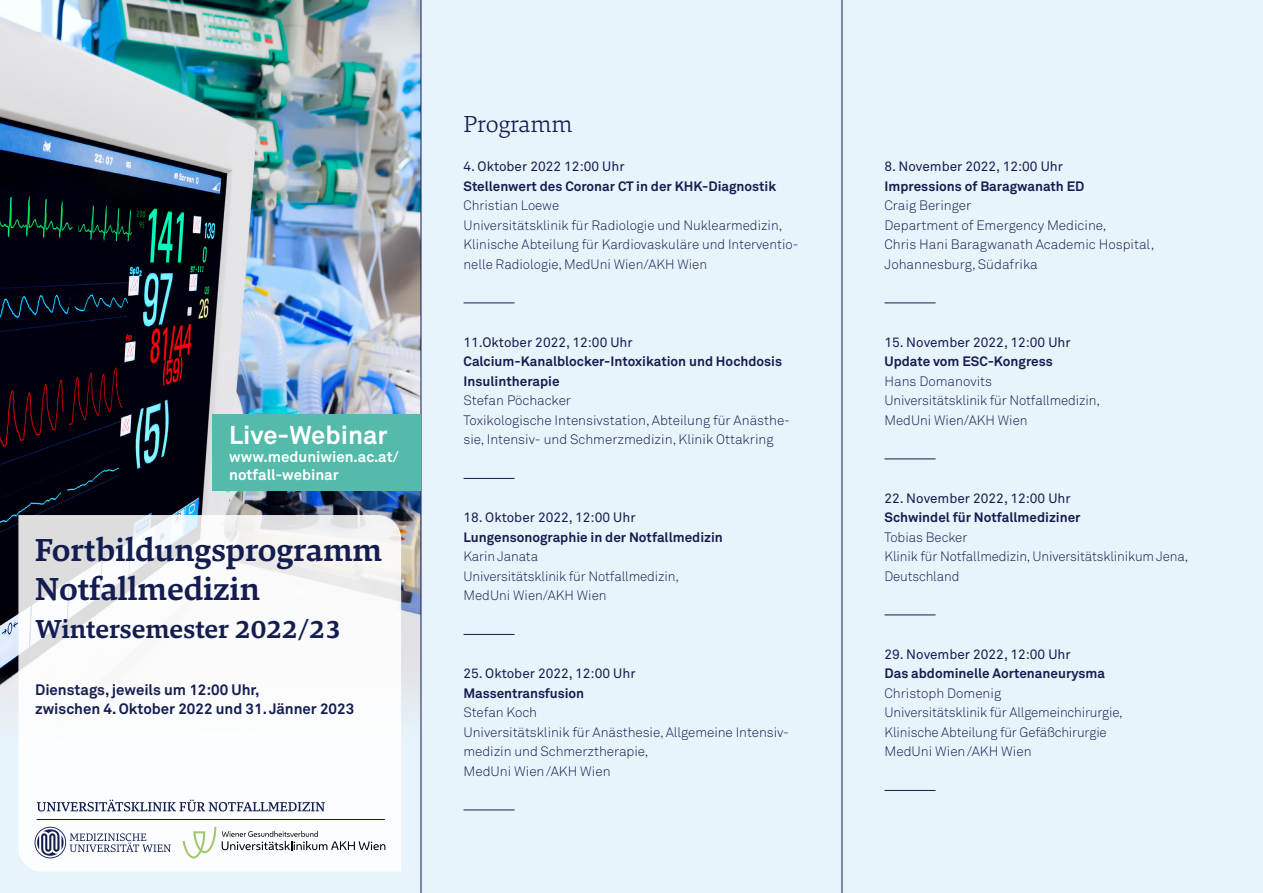
<style>
.page{position:relative;width:1263px;height:893px;background:#fff}
.page>*{position:absolute;margin:0;border:0;box-sizing:border-box;transform-origin:0 0}
.Cover_WeißF_Titel{font:700 33px "Danton";color:#141d50}
.Cover_WeißF_Titel-2{font:700 27px "Danton";color:#141d50}
.Fließtext{font:700 25.5px "Akkurat Pro";color:#fff}
.t1{font:300 24px "Danton";letter-spacing:-.005em;color:#141d50}
.Cover_weißF_Datum{font:700 15px "Akkurat Pro";color:#141d50}
.Fließtext-2{font:700 15px/18px "Akkurat Pro";color:#fff}
.Vortragende_Name{font:300 13.5px/19.5px "Akkurat Pro";letter-spacing:-.01em;color:#141d50}
.Fließtext-3{font:300 13.5px/19.5px "Akkurat Pro";color:#141d50}
.Fließtext-4{font:700 13.5px/19.5px "Akkurat Pro";color:#141d50}
.Uhrzeit{font:13.5px "Akkurat Pro";color:#141d50}
</style>
<div class="page">
<div style="left:421px;top:0;width:842px;height:893px;background:#e8f4fb"></div>
<hr style="left:463px;top:302px;width:51px;height:1px;background:#141d50">
<hr style="left:463px;top:478px;width:51px;height:1px;background:#141d50">
<hr style="left:463px;top:634px;width:51px;height:1px;background:#141d50">
<hr style="left:463px;top:809px;width:51px;height:1px;background:#141d50">
<div style="left:0;top:0;width:421px;height:893px;background:#e8f4fb"></div>
<img style="left:0;top:0;width:421px;height:744px">
<svg style="left:18px;top:515px;width:383px;height:357px;background:#f6f7f8"></svg>
<hr style="left:884px;top:302px;width:51px;height:1px;background:#141d50">
<hr style="left:884px;top:458px;width:51px;height:1px;background:#141d50">
<hr style="left:884px;top:614px;width:51px;height:1px;background:#141d50">
<hr style="left:884px;top:790px;width:51px;height:1px;background:#141d50">
<hr style="left:421px;top:0;width:1px;height:893px;background:#141d50">
<hr style="left:842px;top:0;width:1px;height:893px;background:#141d50">
<div style="left:213px;top:415px;width:208px;height:76px;background:#54bbab"></div>
<svg style="left:37px;top:800px;width:288px;height:11px;background:#b6baca"></svg>
<hr style="left:37px;top:819px;width:348px;height:1px;background:#141d50">
<svg style="left:183px;top:827px;width:33px;height:31px"></svg>
<svg style="left:222px;top:831px;width:163px;height:19px;background:#cdcfcf"></svg>
<svg style="left:35px;top:827px;width:136px;height:31px;background:#cfd2dc"></svg>
<p class="Fließtext" style="left:229px;top:419px;width:160px">Live-Webinar</p>
<p class="Fließtext-2" style="left:229px;top:447px;width:171px">www.meduniwien.ac.at/ notfall-webinar</p>
<p class="Cover_WeißF_Titel" style="left:35px;top:528px;width:348px">Fortbildungsprogramm</p>
<p class="Cover_WeißF_Titel" style="left:35px;top:568px;width:226px">Notfallmedizin</p>
<p class="Cover_WeißF_Titel-2" style="left:35px;top:611px;width:307px">Wintersemester 2022/23</p>
<p class="Cover_weißF_Datum" style="left:35px;top:680px;width:226px">Dienstags, jeweils um 12:00 Uhr,</p>
<p class="Cover_weißF_Datum" style="left:35px;top:700px;width:321px">zwischen 4. Oktober 2022 und 31. Jänner 2023</p>
<p class="t1" style="left:463px;top:108px;width:110px">Programm</p>
<p class="Uhrzeit" style="left:463px;top:158px;width:162px">4. Oktober 2022 12:00 Uhr</p>
<p class="Fließtext-4" style="left:463px;top:176px;width:314px">Stellenwert des Coronar CT in der KHK-Diagnostik</p>
<p class="Vortragende_Name" style="left:463px;top:196px;width:97px">Christian Loewe</p>
<p class="Vortragende_Name" style="left:463px;top:215px;width:336px">Universitätsklinik für Radiologie und Nuklearmedizin,<br>Klinische Abteilung für Kardiovaskuläre und Interventio&shy;nelle Radiologie, MedUni Wien/AKH Wien</p>
<p class="Uhrzeit" style="left:463px;top:334px;width:171px">11.Oktober 2022, 12:00 Uhr</p>
<p class="Fließtext-4" style="left:463px;top:351px;width:320px">Calcium-Kanalblocker-Intoxikation und Hochdosis<br>Insulintherapie</p>
<p class="Fließtext-3" style="left:463px;top:391px;width:109px">Stefan Pöchacker</p>
<p class="Fließtext-3" style="left:463px;top:410px;width:328px">Toxikologische Intensivstation, Abteilung für Anästhe&shy;sie, Intensiv- und Schmerzmedizin, Klinik Ottakring</p>
<p class="Uhrzeit" style="left:463px;top:509px;width:173px">18. Oktober 2022, 12:00 Uhr</p>
<p class="Fließtext-4" style="left:463px;top:527px;width:261px">Lungensonographie in der Notfallmedizin</p>
<p class="Vortragende_Name" style="left:463px;top:547px;width:76px">Karin Janata</p>
<p class="Vortragende_Name" style="left:463px;top:566px;width:217px">Universitätsklinik für Notfallmedizin,<br>MedUni Wien/AKH Wien</p>
<p class="Uhrzeit" style="left:463px;top:665px;width:173px">25. Oktober 2022, 12:00 Uhr</p>
<p class="Fließtext-4" style="left:463px;top:683px;width:122px">Massentransfusion</p>
<p class="Fließtext-3" style="left:463px;top:703px;width:75px">Stefan Koch</p>
<p class="Fließtext-3" style="left:463px;top:722px;width:327px">Universitätsklinik für Anästhesie, Allgemeine Intensiv&shy;medizin und Schmerztherapie,</p>
<p class="Fließtext-3" style="left:463px;top:761px;width:149px">MedUni Wien /AKH Wien</p>
<p class="Uhrzeit" style="left:884px;top:158px;width:180px">8. November 2022, 12:00 Uhr</p>
<p class="Fließtext-4" style="left:884px;top:176px;width:201px">Impressions of Baragwanath ED</p>
<p class="Fließtext-3" style="left:884px;top:196px;width:88px">Craig Beringer</p>
<p class="Fließtext-3" style="left:884px;top:215px;width:224px">Department of Emergency Medicine,</p>
<p class="Fließtext-3" style="left:884px;top:235px;width:271px">Chris Hani Baragwanath Academic Hospital,<br>Johannesburg, Südafrika</p>
<p class="Uhrzeit" style="left:884px;top:334px;width:188px">15. November 2022, 12:00 Uhr</p>
<p class="Fließtext-4" style="left:884px;top:351px;width:170px">Update vom ESC-Kongress</p>
<p class="Vortragende_Name" style="left:884px;top:371px;width:109px">Hans Domanovits</p>
<p class="Vortragende_Name" style="left:884px;top:391px;width:217px">Universitätsklinik für Notfallmedizin,<br>MedUni Wien/AKH Wien</p>
<p class="Uhrzeit" style="left:884px;top:490px;width:188px">22. November 2022, 12:00 Uhr</p>
<p class="Fließtext-4" style="left:884px;top:507px;width:198px">Schwindel für Notfallmediziner</p>
<p class="Fließtext-3" style="left:884px;top:527px;width:84px">Tobias Becker</p>
<p class="Vortragende_Name" style="left:884px;top:547px;width:305px">Klinik für Notfallmedizin, Universitätsklinikum Jena,<br>Deutschland</p>
<p class="Uhrzeit" style="left:884px;top:646px;width:188px">29. November 2022, 12:00 Uhr</p>
<p class="Fließtext-4" style="left:884px;top:663px;width:222px">Das abdominelle Aortenaneurysma</p>
<p class="Fließtext-3" style="left:884px;top:683px;width:118px">Christoph Domenig</p>
<p class="Vortragende_Name" style="left:884px;top:703px;width:240px">Universitätsklinik für Allgemeinchirurgie,<br>Klinische Abteilung für Gefäßchirurgie</p>
<p class="Fließtext-3" style="left:884px;top:742px;width:149px">MedUni Wien /AKH Wien</p>
</div>
